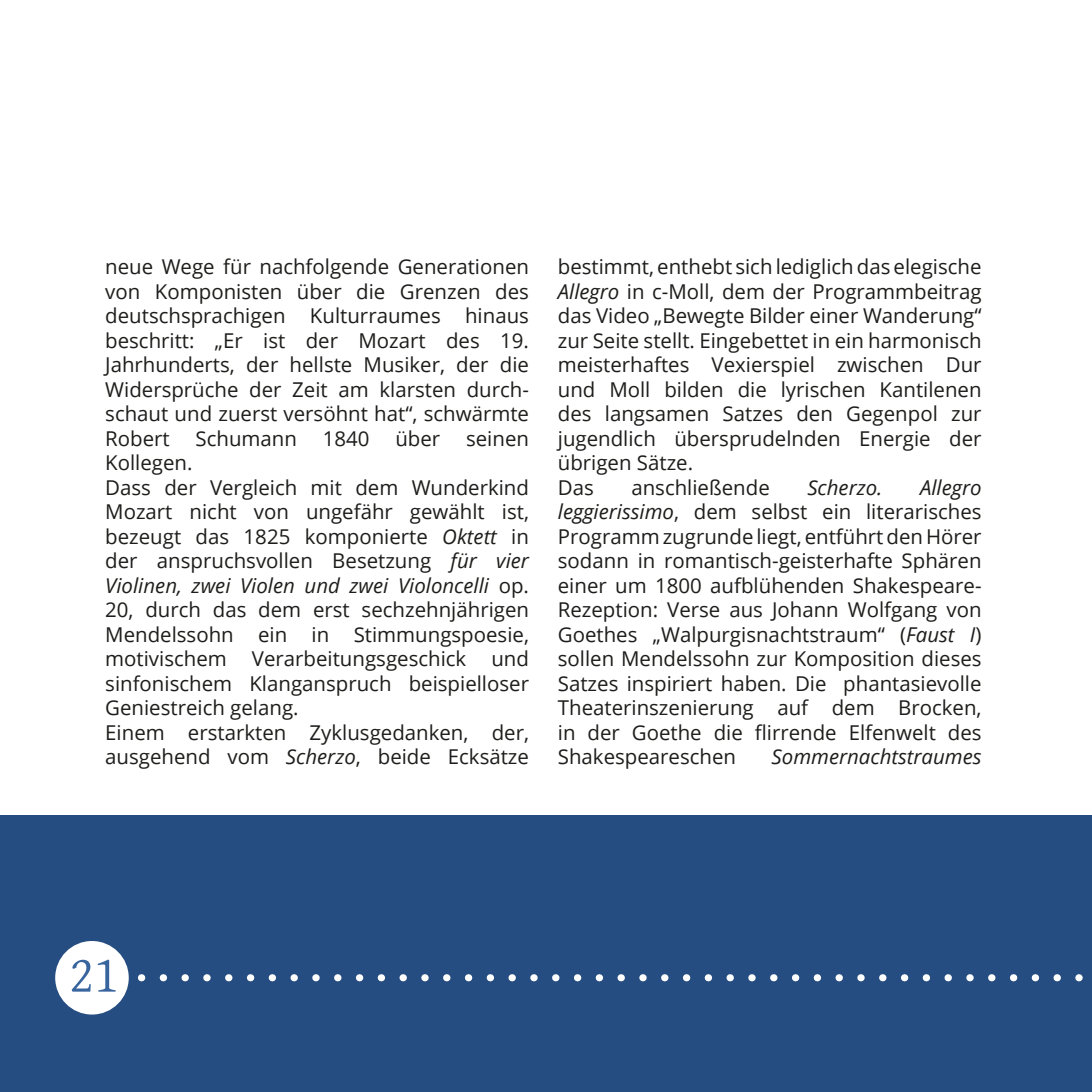
<style>
.page{position:relative;width:1092px;height:1092px;background:#fff}
.page>*{position:absolute;margin:0;border:0;box-sizing:border-box;transform-origin:0 0}
.t1{font:52.75px "Gentium Basic";color:#38659e}
.t2{font:20.5px/24.5px "Open Sans";color:#1d1d1b;text-align:justify}
.t3{font:italic 20.5px "Open Sans";color:#1d1d1b}
.s1{font-style:italic}
</style>
<div class="page">
<div style="left:0;top:815px;width:1091px;height:276px;background:#264d81"></div>
<div style="left:54px;top:939px;width:76px;height:76px;background:#fff;border-radius:50%"></div>
<div style="left:53px;top:938px;width:78px;height:78px;border:2px solid #264d81;border-radius:50%"></div>
<svg style="left:141px;top:974px;width:951px;height:7px"></svg>
<p class="t2" style="left:105px;top:254px;width:425px">neue Wege für nachfolgende Generationen von Komponisten über die Grenzen des deutschsprachigen Kulturraumes hinaus beschritt: „Er ist der Mozart des 19.<br>Jahrhunderts, der hellste Musiker, der die Widersprüche der Zeit am klarsten durch&shy;schaut und zuerst versöhnt hat“, schwärmte Robert</p>
<p class="t2" style="left:195px;top:425px;width:103px">Schumann</p>
<p class="t2" style="left:323px;top:425px;width:48px">1840</p>
<p class="t2" style="left:395px;top:425px;width:46px">über</p>
<p class="t2" style="left:466px;top:425px;width:64px">seinen</p>
<p class="t2" style="left:105px;top:450px;width:425px;text-align:left">Kollegen.<br>Dass der Vergleich mit dem Wunderkind Mozart nicht von ungefähr gewählt ist, bezeugt das 1825 komponierte <span class="s1">Oktett</span> in der anspruchsvollen Besetzung <span class="s1">für vier Violinen, zwei Violen und zwei Violoncelli</span> op.<br>20, durch das dem erst sechzehnjährigen Mendelssohn ein in Stimmungspoesie, motivischem Verarbeitungsgeschick und sinfonischem Klanganspruch beispielloser Geniestreich gelang.<br>Einem erstarkten Zyklusgedanken, der, ausgehend vom <span class="s1">Scherzo</span>, beide Ecksätze</p>
<p class="t2" style="left:558px;top:254px;width:425px;text-align:left">bestimmt, enthebt sich lediglich das elegische <span class="s1">Allegro</span> in c-Moll, dem der Programmbeitrag das Video „Bewegte Bilder einer Wanderung“ zur Seite stellt. Eingebettet in ein harmonisch meisterhaftes Vexierspiel zwischen Dur und Moll bilden die lyrischen Kantilenen des langsamen Satzes den Gegenpol zur jugendlich übersprudelnden Energie der übrigen Sätze.<br>Das</p>
<p class="t2" style="left:631px;top:474px;width:140px">anschließende</p>
<p class="t3" style="left:807px;top:473px;width:77px">Scherzo.</p>
<p class="t2" style="left:558px;top:474px;width:425px;text-indent:362px"><span class="s1">Allegro leggierissimo</span>, dem selbst ein literarisches Programm zugrunde liegt, entführt den Hörer sodann in romantisch-geisterhafte Sphären einer um 1800 aufblühenden Shakespeare-Rezeption: Verse aus Johann Wolfgang von Goethes „Walpurgisnachtstraum“ (<span class="s1">Faust I</span>) sollen Mendelssohn zur Komposition dieses Satzes inspiriert haben. Die phantasievolle Theaterinszenierung auf dem Brocken, in der Goethe die flirrende Elfenwelt des Shakespeareschen</p>
<p class="t3" style="left:771px;top:742px;width:211px">Sommernachtstraumes</p>
<h1 class="t1" style="left:69px;top:935px;width:51px">21</h1>
</div>
